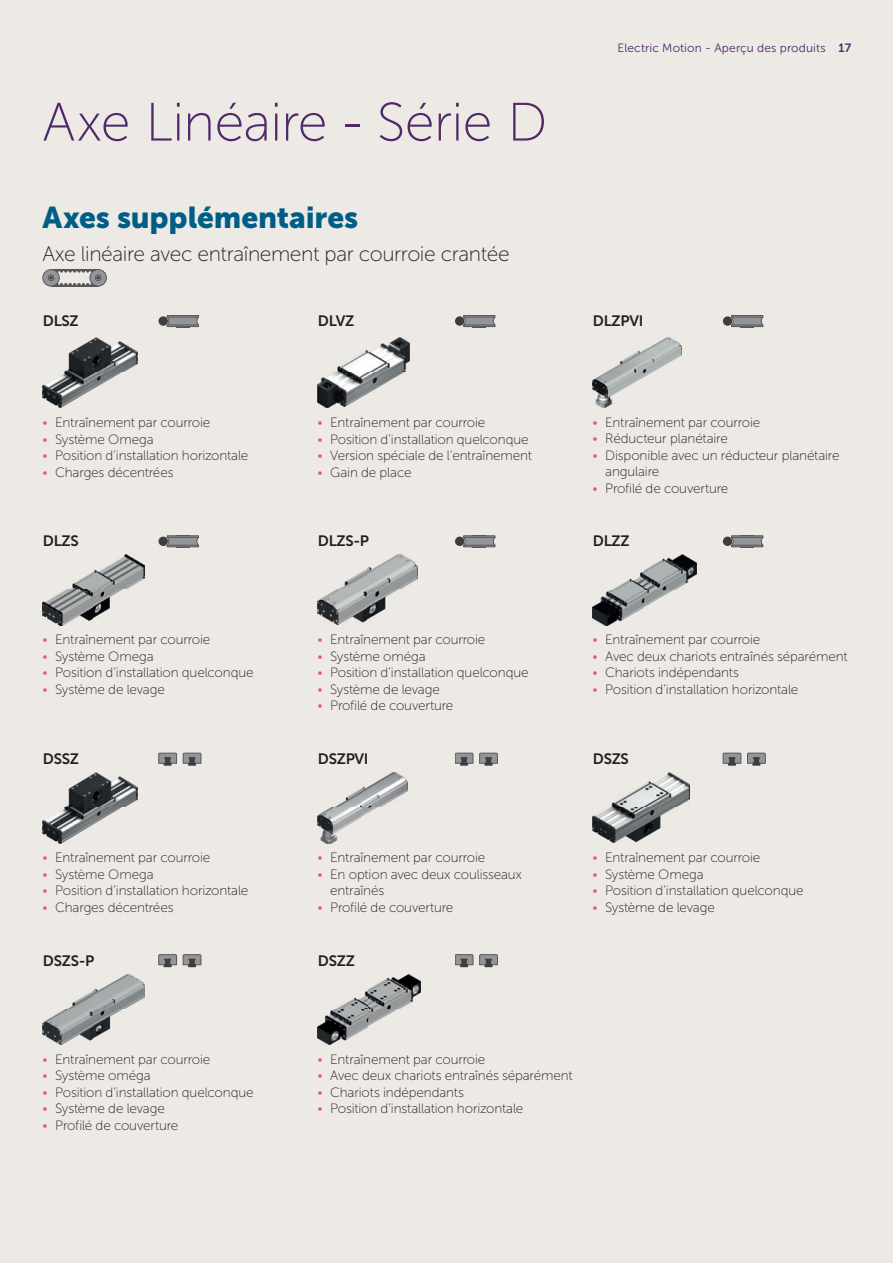
<style>
.page{position:relative;width:893px;height:1263px;background:#edeae5}
.page>*{position:absolute;margin:0;border:0;box-sizing:border-box;transform-origin:0 0}
.t1{font:54px "Museo Sans 100";letter-spacing:-.015em;color:#50296a}
.t2{font:30px "Museo Sans 900";letter-spacing:-.005em;color:#005d86}
.t3{font:21px "Museo Sans 100";letter-spacing:-.02em;color:#231f20}
.t4{font:15px "Museo Sans 700";letter-spacing:-.02em;color:#231f20}
.t5{font:13.5px/16.5px "Museo Sans 100";letter-spacing:-.01em;color:#231f20}
.t6{font:12px "Museo Sans 300";letter-spacing:.01em;color:#50296a}
.s1{font-family:"Museo Sans 700"}
.s2{color:#e65867}
</style>
<div class="page">
<img style="left:43px;top:337px;width:95px;height:71px">
<img style="left:43px;top:555px;width:101px;height:70px">
<img style="left:43px;top:773px;width:95px;height:70px">
<img style="left:43px;top:974px;width:102px;height:71px">
<img style="left:317px;top:337px;width:93px;height:71px">
<img style="left:317px;top:555px;width:100px;height:69px">
<img style="left:317px;top:773px;width:90px;height:70px">
<img style="left:317px;top:974px;width:103px;height:71px">
<img style="left:592px;top:337px;width:89px;height:71px">
<img style="left:592px;top:555px;width:104px;height:70px">
<img style="left:592px;top:773px;width:98px;height:70px">
<div style="left:159px;top:316px;width:9px;height:10px;background:#3e3e3f;border-radius:50%"></div>
<svg style="left:167px;top:315px;width:32px;height:13px"></svg>
<svg style="left:43px;top:270px;width:16px;height:16px"></svg>
<div style="left:43px;top:269px;width:17px;height:17px;border:1px solid #57585a;border-radius:50%"></div>
<div style="left:90px;top:270px;width:16px;height:16px;background:#939598;border-radius:50%"></div>
<div style="left:90px;top:269px;width:17px;height:17px;border:1px solid #57585a;border-radius:50%"></div>
<svg style="left:48px;top:269px;width:53px;height:17px"></svg>
<div style="left:159px;top:537px;width:9px;height:9px;background:#3e3e3f;border-radius:50%"></div>
<svg style="left:167px;top:535px;width:32px;height:13px"></svg>
<div style="left:455px;top:316px;width:9px;height:10px;background:#3e3e3f;border-radius:50%"></div>
<svg style="left:463px;top:315px;width:32px;height:13px"></svg>
<div style="left:455px;top:537px;width:9px;height:9px;background:#3e3e3f;border-radius:50%"></div>
<svg style="left:463px;top:535px;width:32px;height:13px"></svg>
<div style="left:723px;top:316px;width:9px;height:10px;background:#3e3e3f;border-radius:50%"></div>
<svg style="left:731px;top:315px;width:32px;height:13px"></svg>
<div style="left:723px;top:537px;width:9px;height:9px;background:#3e3e3f;border-radius:50%"></div>
<svg style="left:731px;top:535px;width:32px;height:13px"></svg>
<svg style="left:159px;top:753px;width:18px;height:13px"></svg>
<svg style="left:183px;top:753px;width:18px;height:13px"></svg>
<svg style="left:159px;top:954px;width:18px;height:13px"></svg>
<svg style="left:183px;top:954px;width:18px;height:13px"></svg>
<svg style="left:455px;top:753px;width:18px;height:13px"></svg>
<svg style="left:479px;top:753px;width:19px;height:13px"></svg>
<svg style="left:455px;top:954px;width:18px;height:13px"></svg>
<svg style="left:479px;top:954px;width:19px;height:13px"></svg>
<svg style="left:723px;top:753px;width:18px;height:13px"></svg>
<svg style="left:747px;top:753px;width:18px;height:13px"></svg>
<h1 class="t1" style="left:43px;top:93px;width:506px">Axe Linéaire - Série D</h1>
<h2 class="t2" style="left:43px;top:200px;width:317px">Axes supplémentaires</h2>
<h3 class="t3" style="left:43px;top:242px;width:469px">Axe linéaire avec entraînement par courroie crantée</h3>
<p class="t6" style="left:618px;top:41px;width:235px">Electric Motion - Aperçu des produits <span class="s1">17</span></p>
<p class="t4" style="left:43px;top:312px;width:37px">DLSZ</p>
<p class="t4" style="left:318px;top:312px;width:38px">DLVZ</p>
<p class="t4" style="left:593px;top:312px;width:52px">DLZPVI</p>
<p class="t5" style="left:43px;top:414px;width:169px"><span class="s2">•</span> Entraînement par courroie</p>
<p class="t5" style="left:43px;top:431px;width:113px"><span class="s2">•</span> Système Omega</p>
<p class="t5" style="left:43px;top:447px;width:207px"><span class="s2">•</span> Position d'installation horizontale</p>
<p class="t5" style="left:43px;top:464px;width:133px"><span class="s2">•</span> Charges décentrées</p>
<p class="t4" style="left:43px;top:533px;width:37px">DLZS</p>
<p class="t5" style="left:43px;top:632px;width:169px"><span class="s2">•</span> Entraînement par courroie</p>
<p class="t5" style="left:43px;top:648px;width:113px"><span class="s2">•</span> Système Omega</p>
<p class="t5" style="left:43px;top:665px;width:213px"><span class="s2">•</span> Position d'installation quelconque</p>
<p class="t5" style="left:43px;top:681px;width:124px"><span class="s2">•</span> Système de levage</p>
<p class="t4" style="left:43px;top:751px;width:38px">DSSZ</p>
<p class="t5" style="left:43px;top:850px;width:169px"><span class="s2">•</span> Entraînement par courroie</p>
<p class="t5" style="left:43px;top:866px;width:113px"><span class="s2">•</span> Système Omega</p>
<p class="t5" style="left:43px;top:883px;width:207px"><span class="s2">•</span> Position d'installation horizontale</p>
<p class="t5" style="left:43px;top:899px;width:133px"><span class="s2">•</span> Charges décentrées</p>
<p class="t4" style="left:43px;top:952px;width:53px">DSZS-P</p>
<p class="t5" style="left:43px;top:1051px;width:169px"><span class="s2">•</span> Entraînement par courroie</p>
<p class="t5" style="left:43px;top:1068px;width:110px"><span class="s2">•</span> Système oméga</p>
<p class="t5" style="left:43px;top:1084px;width:213px"><span class="s2">•</span> Position d'installation quelconque</p>
<p class="t5" style="left:43px;top:1101px;width:124px"><span class="s2">•</span> Système de levage</p>
<p class="t5" style="left:43px;top:1117px;width:137px"><span class="s2">•</span> Profilé de couverture</p>
<p class="t5" style="left:317px;top:414px;width:169px"><span class="s2">•</span> Entraînement par courroie</p>
<p class="t5" style="left:317px;top:431px;width:213px"><span class="s2">•</span> Position d'installation quelconque</p>
<p class="t5" style="left:317px;top:447px;width:216px"><span class="s2">•</span> Version spéciale de l'entraînement</p>
<p class="t5" style="left:317px;top:464px;width:96px"><span class="s2">•</span> Gain de place</p>
<p class="t5" style="left:592px;top:414px;width:169px"><span class="s2">•</span> Entraînement par courroie</p>
<p class="t5" style="left:592px;top:431px;width:137px"><span class="s2">•</span> Réducteur planétaire</p>
<p class="t5" style="left:605px;top:447px;width:236px;text-indent:-13px"><span class="s2">•</span> Disponible avec un réducteur planétaire angulaire</p>
<p class="t5" style="left:592px;top:480px;width:137px"><span class="s2">•</span> Profilé de couverture</p>
<p class="t4" style="left:318px;top:533px;width:53px">DLZS-P</p>
<p class="t4" style="left:593px;top:533px;width:38px">DLZZ</p>
<p class="t5" style="left:317px;top:632px;width:169px"><span class="s2">•</span> Entraînement par courroie</p>
<p class="t5" style="left:317px;top:648px;width:110px"><span class="s2">•</span> Système oméga</p>
<p class="t5" style="left:317px;top:665px;width:213px"><span class="s2">•</span> Position d'installation quelconque</p>
<p class="t5" style="left:317px;top:681px;width:124px"><span class="s2">•</span> Système de levage</p>
<p class="t5" style="left:317px;top:698px;width:137px"><span class="s2">•</span> Profilé de couverture</p>
<p class="t5" style="left:592px;top:631px;width:169px"><span class="s2">•</span> Entraînement par courroie</p>
<p class="t5" style="left:592px;top:648px;width:257px"><span class="s2">•</span> Avec deux chariots entraînés séparément</p>
<p class="t5" style="left:592px;top:664px;width:148px"><span class="s2">•</span> Chariots indépendants</p>
<p class="t5" style="left:592px;top:681px;width:207px"><span class="s2">•</span> Position d'installation horizontale</p>
<p class="t4" style="left:318px;top:751px;width:52px">DSZPVI</p>
<p class="t4" style="left:593px;top:751px;width:38px">DSZS</p>
<p class="t5" style="left:317px;top:850px;width:169px"><span class="s2">•</span> Entraînement par courroie</p>
<p class="t5" style="left:330px;top:866px;width:193px;text-indent:-13px"><span class="s2">•</span> En option avec deux coulisseaux entraînés</p>
<p class="t5" style="left:317px;top:899px;width:137px"><span class="s2">•</span> Profilé de couverture</p>
<p class="t5" style="left:592px;top:849px;width:169px"><span class="s2">•</span> Entraînement par courroie</p>
<p class="t5" style="left:592px;top:866px;width:113px"><span class="s2">•</span> Système Omega</p>
<p class="t5" style="left:592px;top:882px;width:213px"><span class="s2">•</span> Position d'installation quelconque</p>
<p class="t5" style="left:592px;top:899px;width:124px"><span class="s2">•</span> Système de levage</p>
<p class="t4" style="left:318px;top:952px;width:38px">DSZZ</p>
<p class="t5" style="left:317px;top:1051px;width:169px"><span class="s2">•</span> Entraînement par courroie</p>
<p class="t5" style="left:317px;top:1067px;width:257px"><span class="s2">•</span> Avec deux chariots entraînés séparément</p>
<p class="t5" style="left:317px;top:1084px;width:148px"><span class="s2">•</span> Chariots indépendants</p>
<p class="t5" style="left:317px;top:1100px;width:207px"><span class="s2">•</span> Position d'installation horizontale</p>
</div>
